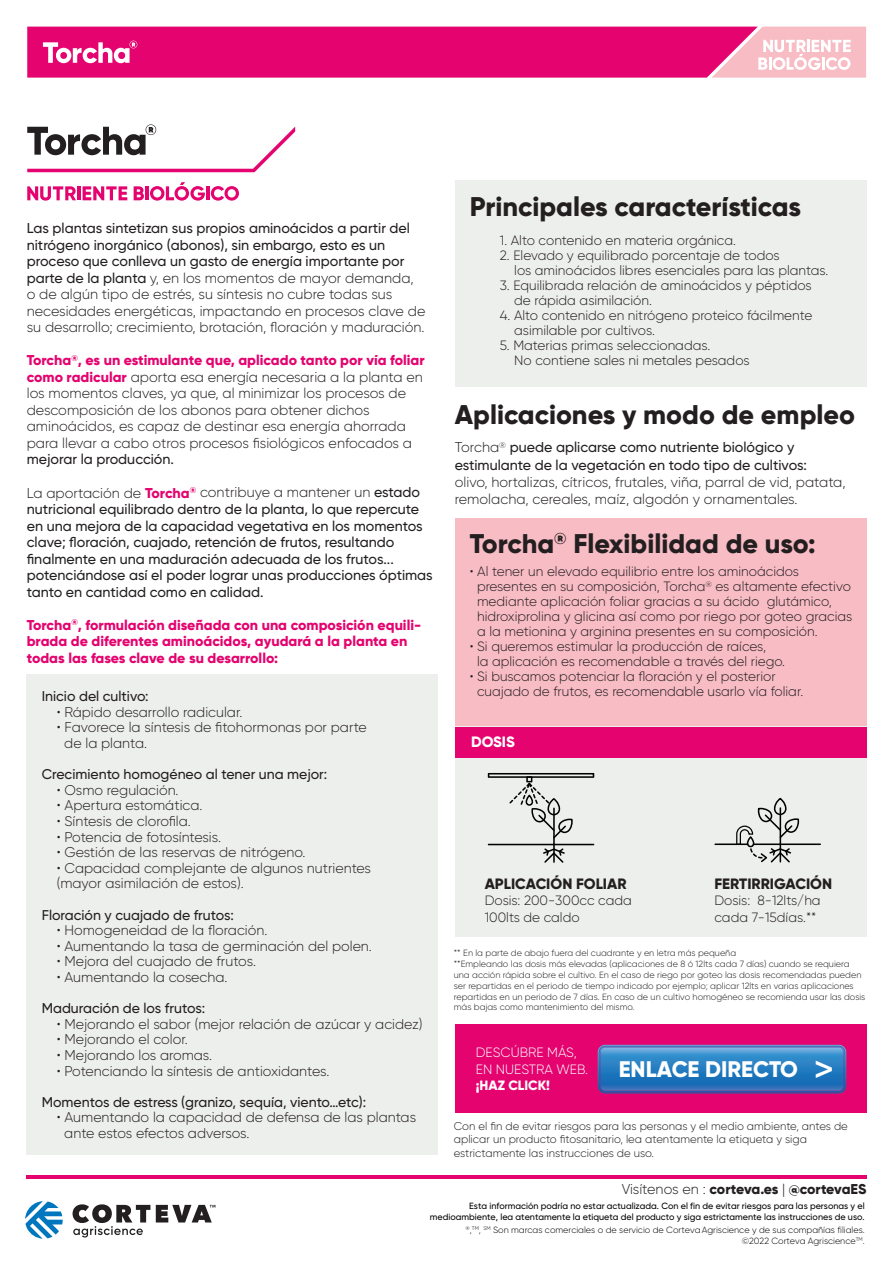
<style>
.page{position:relative;width:893px;height:1263px;background:#fff}
.page>*{position:absolute;margin:0;border:0;box-sizing:border-box;transform-origin:0 0}
.t1{font:800 27px "Gilroy";color:#231f20}
.t2{font:800 22.5px "Gilroy";color:#fff}
.t3{font:800 15px "Gilroy";color:#231f20}
.t4{font:800 15px "Gilroy";color:#fff}
.t5{font:300 14.25px/16.5px "Gilroy";color:#231f20}
.t6{font:500 14.25px/16.5px "Gilroy";color:#231f20}
.t7{font:800 14.25px/16.5px "Gilroy";color:#e4036f}
.t8{font:800 14.25px "Gilroy";letter-spacing:-.015em;color:#231f20}
.t9{font:300 14.1px/15.6px "Gilroy";color:#231f20}
.t10{font:500 14.1px "Gilroy";color:#231f20}
.t11{font:300 13.5px/15px "Gilroy";color:#231f20}
.t12{font:300 13.5px/16.2px "Gilroy";color:#fff}
.t13{font:800 13.5px "Gilroy";letter-spacing:-.005em;color:#fff}
.t14{font:300 11.25px/13.5px "Gilroy";color:#231f20}
.t15{font:300 9px/10.8px "Gilroy";color:#231f20}
.t16{font:500 9px/10.8px "Gilroy";color:#000;text-align:right}
.t17{font:300 9px/10.6px "Gilroy";color:#000;text-align:right}
.s1{font-weight:500}
.s2{font-weight:800;color:#e4036f}
.s3{font-weight:300}
.s4{font-weight:500;font-size:39px}
</style>
<div class="page">
<svg style="left:27px;top:186px;width:49px;height:15px"></svg>
<hr style="left:77px;top:186px;width:4px;height:14px;background:#e4036f">
<svg style="left:83px;top:186px;width:44px;height:14px"></svg>
<svg style="left:134px;top:186px;width:10px;height:14px"></svg>
<hr style="left:145px;top:186px;width:4px;height:14px;background:#e4036f">
<svg style="left:150px;top:182px;width:55px;height:19px"></svg>
<hr style="left:206px;top:186px;width:3px;height:14px;background:#e4036f">
<svg style="left:211px;top:186px;width:28px;height:15px"></svg>
<svg style="left:27px;top:124px;width:268px;height:48px"></svg>
<div style="left:27px;top:674px;width:411px;height:480px;background:#edefec"></div>
<div style="left:455px;top:180px;width:411px;height:207px;background:#edefec"></div>
<div style="left:455px;top:518px;width:411px;height:209px;background:#f8bcc4"></div>
<svg style="left:27px;top:27px;width:839px;height:51px;background:#e82a82"></svg>
<div style="left:455px;top:727px;width:411px;height:210px;background:#edefec"></div>
<hr style="left:488px;top:844px;width:106px;height:1px;background:#000001">
<hr style="left:553px;top:807px;width:2px;height:38px;background:#000001">
<svg style="left:543px;top:845px;width:22px;height:18px"></svg>
<svg style="left:488px;top:773px;width:106px;height:65px"></svg>
<hr style="left:753px;top:843px;width:68px;height:2px;background:#000001">
<hr style="left:714px;top:843px;width:34px;height:2px;background:#000001">
<svg style="left:736px;top:798px;width:63px;height:64px"></svg>
<div style="left:455px;top:727px;width:411px;height:30px;background:#e4036f"></div>
<div style="left:455px;top:1024px;width:411px;height:88px;background:#e4036f"></div>
<img style="left:598px;top:1045px;width:248px;height:48px">
<img style="left:599px;top:1046px;width:244px;height:46px">
<img style="left:601px;top:1048px;width:242px;height:42px">
<svg style="left:25px;top:1201px;width:38px;height:38px"></svg>
<svg style="left:156px;top:1205px;width:59px;height:17px"></svg>
<svg style="left:73px;top:1204px;width:77px;height:33px"></svg>
<hr style="left:26px;top:1176px;width:840px;height:3px;background:#e4036f">
<p class="t5" style="left:27px;top:220px;width:400px"><span class="s1">Las plantas sintetizan sus propios aminoácidos a partir del nitrógeno inorgánico (abonos), sin embargo, esto es un proceso que conlleva un gasto de energía importante por parte de la planta</span> y, en los momentos de mayor demanda, o de algún tipo de estrés, su síntesis no cubre todas sus necesidades energéticas, impactando en procesos clave de su desarrollo; crecimiento, brotación, floración y maduración.</p>
<p class="t5" style="left:27px;top:352px;width:399px"><span class="s2">Torcha</span><sup>®</sup><span class="s2">, es un estimulante que, aplicado tanto por vía foliar como radicular</span> aporta esa energía necesaria a la planta en los momentos claves, ya que, al minimizar los procesos de descomposición de los abonos para obtener dichos aminoácidos, es capaz de destinar esa energía ahorrada para llevar a cabo otros procesos fisiológicos enfocados a</p>
<p class="t6" style="left:27px;top:451px;width:149px">mejorar la producción.</p>
<p class="t6" style="left:27px;top:484px;width:407px"><span class="s3">La aportación de</span> <span class="s2">Torcha</span><sup>®</sup> <span class="s3">contribuye a mantener un</span> estado nutricional equilibrado dentro de la planta, lo que repercute en una mejora de la capacidad vegetativa en los momentos clave; floración, cuajado, retención de frutos, resultando finalmente en una maduración adecuada de los frutos... potenciándose así el poder lograr unas producciones óptimas tanto en cantidad como en calidad.</p>
<p class="t7" style="left:27px;top:616px;width:396px">Torcha<sup>®</sup>, formulación diseñada con una composición equili&shy;brada de diferentes aminoácidos, ayudará a la planta en todas las fases clave de su desarrollo:</p>
<p class="t10" style="left:42px;top:688px;width:108px">Inicio del cultivo:</p>
<p class="t9" style="left:57px;top:704px;width:187px">• Rápido desarrollo radicular.</p>
<p class="t9" style="left:64px;top:719px;width:304px;text-indent:-8px">• Favorece la síntesis de fitohormonas por parte de la planta.</p>
<p class="t10" style="left:42px;top:766px;width:287px">Crecimiento homogéneo al tener una mejor:</p>
<p class="t9" style="left:57px;top:782px;width:123px">• Osmo regulación.</p>
<p class="t9" style="left:57px;top:797px;width:147px">• Apertura estomática.</p>
<p class="t9" style="left:57px;top:813px;width:136px">• Síntesis de clorofila.</p>
<p class="t9" style="left:57px;top:829px;width:166px">• Potencia de fotosíntesis.</p>
<p class="t9" style="left:57px;top:844px;width:250px">• Gestión de las reservas de nitrógeno.</p>
<p class="t9" style="left:57px;top:860px;width:316px">• Capacidad complejante de algunos nutrientes (mayor asimilación de estos).</p>
<p class="t10" style="left:42px;top:906px;width:194px">Floración y cuajado de frutos:</p>
<p class="t9" style="left:57px;top:922px;width:212px">• Homogeneidad de la floración.</p>
<p class="t9" style="left:57px;top:938px;width:317px">• Aumentando la tasa de germinación del polen.</p>
<p class="t9" style="left:57px;top:953px;width:201px">• Mejora del cuajado de frutos.</p>
<p class="t9" style="left:57px;top:969px;width:172px">• Aumentando la cosecha.</p>
<p class="t10" style="left:42px;top:999px;width:165px">Maduración de los frutos:</p>
<p class="t9" style="left:57px;top:1016px;width:367px">• Mejorando el sabor (mejor relación de azúcar y acidez)</p>
<p class="t9" style="left:57px;top:1031px;width:133px">• Mejorando el color.</p>
<p class="t9" style="left:57px;top:1047px;width:157px">• Mejorando los aromas.</p>
<p class="t9" style="left:57px;top:1063px;width:274px">• Potenciando la síntesis de antioxidantes.</p>
<p class="t10" style="left:42px;top:1093px;width:326px">Momentos de estress (granizo, sequía, viento…etc):</p>
<p class="t9" style="left:64px;top:1109px;width:353px;text-indent:-8px">• Aumentando la capacidad de defensa de las plantas ante estos efectos adversos.</p>
<h1 class="t1" style="left:470px;top:190px;width:333px">Principales características</h1>
<p class="t11" style="left:500px;top:233px;width:238px">1. Alto contenido en materia orgánica.</p>
<p class="t11" style="left:514px;top:248px;width:316px;text-indent:-14px">2. Elevado y equilibrado porcentaje de todos<br>los aminoácidos libres esenciales para las plantas.</p>
<p class="t11" style="left:514px;top:278px;width:299px;text-indent:-14px">3. Equilibrada relación de aminoácidos y péptidos de rápida asimilación.</p>
<p class="t11" style="left:514px;top:308px;width:300px;text-indent:-14px">4. Alto contenido en nitrógeno proteico fácilmente asimilable por cultivos.</p>
<p class="t11" style="left:514px;top:338px;width:237px;text-indent:-14px">5. Materias primas seleccionadas.<br>No contiene sales ni metales pesados</p>
<h1 class="t1" style="left:455px;top:397px;width:402px">Aplicaciones y modo de empleo</h1>
<p class="t6" style="left:455px;top:439px;width:354px;line-height:17.1px"><span class="s3">Torcha</span><sup>®</sup> puede aplicarse como nutriente biológico y estimulante de la vegetación en todo tipo de cultivos:</p>
<p class="t5" style="left:455px;top:473px;width:392px;line-height:17.1px">olivo, hortalizas, cítricos, frutales, viña, parral de vid, patata, remolacha, cereales, maíz, algodón y ornamentales.</p>
<h1 class="t1" style="left:470px;top:527px;width:348px">Torcha<sup>®</sup> Flexibilidad de uso:</h1>
<p class="t11" style="left:477px;top:564px;width:377px;text-indent:-7px">• Al tener un elevado equilibrio entre los aminoácidos presentes en su composición, Torcha<sup>®</sup> es altamente efectivo mediante aplicación foliar gracias a su ácido glutámico, hidroxiprolina y glicina así como por riego por goteo gracias a la metionina y arginina presentes en su composición.</p>
<p class="t11" style="left:477px;top:639px;width:310px;text-indent:-7px">• Si queremos estimular la producción de raíces,<br>la aplicación es recomendable a través del riego.</p>
<p class="t11" style="left:477px;top:669px;width:328px;text-indent:-7px">• Si buscamos potenciar la floración y el posterior cuajado de frutos, es recomendable usarlo vía foliar.</p>
<p class="t4" style="left:471px;top:732px;width:45px">DOSIS</p>
<p class="t3" style="left:485px;top:874px;width:143px">APLICACIÓN FOLIAR</p>
<p class="t11" style="left:485px;top:892px;width:149px;line-height:16.2px">Dosis: 200-300cc cada<br>100lts de caldo</p>
<p class="t3" style="left:714px;top:874px;width:119px">FERTIRRIGACIÓN</p>
<p class="t11" style="left:714px;top:892px;width:108px;line-height:16.2px">Dosis: 8-12lts/ha cada 7-15días.**</p>
<p class="t15" style="left:454px;top:948px;width:413px">** En la parte de abajo fuera del cuadrante y en letra más pequeña<br>**Empleando las dosis más elevadas (aplicaciones de 8 ó 12lts cada 7 días) cuando se requiera una acción rápida sobre el cultivo. En el caso de riego por goteo las dosis recomendadas pueden ser repartidas en el periodo de tiempo indicado por ejemplo; aplicar 12lts en varias aplicaciones repartidas en un periodo de 7 días. En caso de un cultivo homogéneo se recomienda usar las dosis más bajas como mantenimiento del mismo.</p>
<p class="t12" style="left:476px;top:1044px;width:114px">DESCÚBRE MÁS,<br>EN NUESTRA WEB.</p>
<p class="t13" style="left:476px;top:1076px;width:76px">¡HAZ CLICK!</p>
<h2 class="t2" style="left:619px;top:1054px;width:217px">ENLACE DIRECTO <span class="s4">&gt;</span></h2>
<p class="t14" style="left:454px;top:1119px;width:396px">Con el fin de evitar riesgos para las personas y el medio ambiente, antes de aplicar un producto fitosanitario, lea atentamente la etiqueta y siga estrictamente las instrucciones de uso.</p>
<p class="t8" style="left:622px;top:1180px;width:246px"><span class="s3">Visítenos en :</span> corteva.es <span class="s3">|</span> @cortevaES</p>
<p class="t16" style="left:430px;top:1200px;width:436px">Esta información podría no estar actualizada. Con el fin de evitar riesgos para las personas y el medioambiente, lea atentamente la etiqueta del producto y siga estrictamente las instrucciones de uso.</p>
<p class="t17" style="left:466px;top:1225px;width:401px"><sup>®</sup>,<sup>TM</sup>, <sup>SM</sup> Son marcas comerciales o de servicio de CortevaAgriscience y de sus compañías filiales. ©2022 Corteva Agriscience<sup>TM</sup>.</p>
</div>
